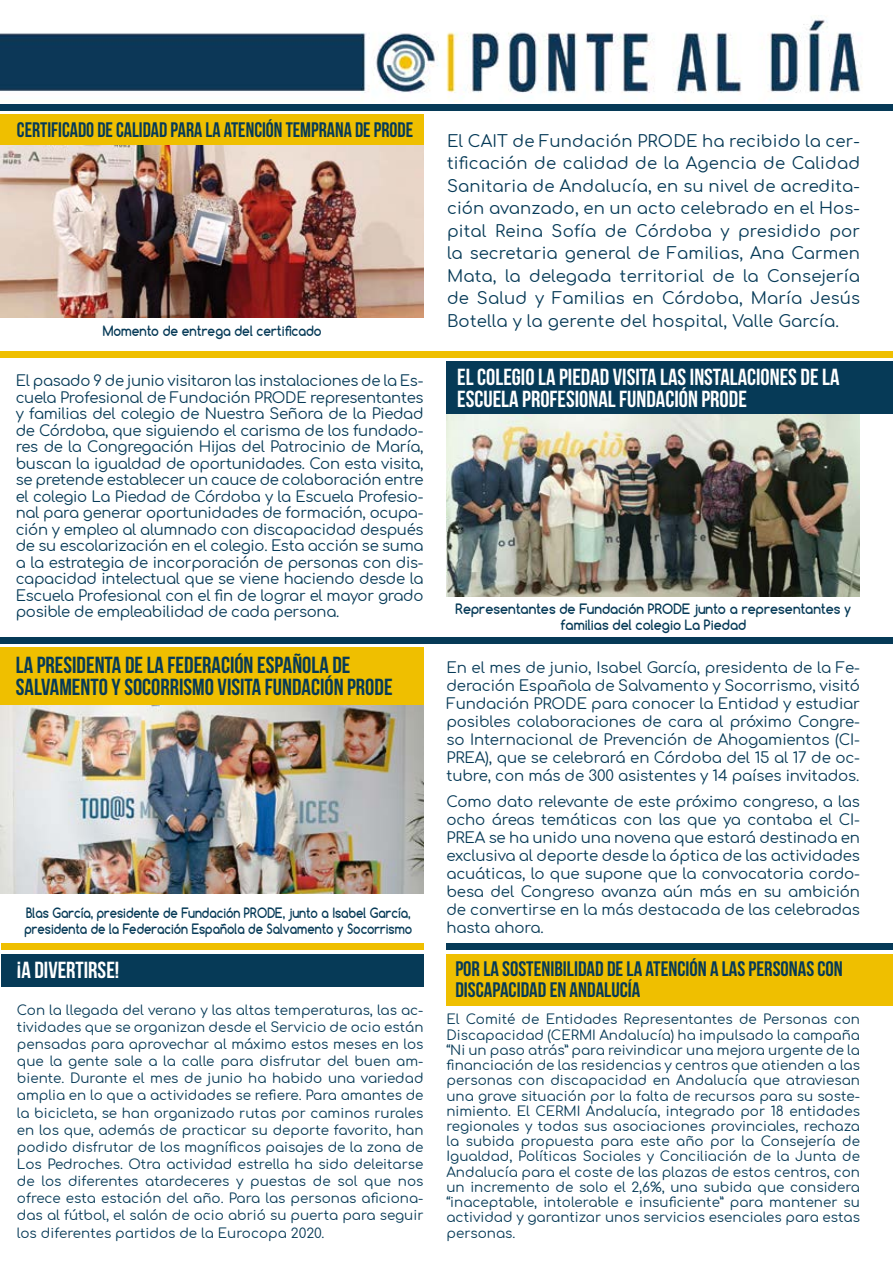
<style>
.page{position:relative;width:893px;height:1263px;background:#fff}
.page>*{position:absolute;margin:0;border:0;box-sizing:border-box;transform-origin:0 0}
.t1{font:23.25px/22.5px "Bebas Neue";color:#fff}
.t2{font:23.25px/22.5px "Bebas Neue";color:#063a57}
.t3{font:21px/21px "Bebas Neue";color:#063a57}
.t4{font:21px "Bebas Neue";color:#063a57;scale:.96 1}
.t5{font:16.5px/22.5px "Comfortaa";letter-spacing:.01em;color:#063a57;text-align:justify}
.t6{font:15px/16.5px "Comfortaa";letter-spacing:-.01em;color:#063a57;text-align:justify}
.t7{font:13.5px/15.3px "Comfortaa";color:#063a57;text-align:justify}
.t8{font:700 13.5px/16.2px "Comfortaa";color:#063a57;scale:.88 1}
.t9{font:700 13.5px/16.2px "Comfortaa";color:#063a57;text-align:center;scale:.96 1}
.t10{font:700 13.5px "Comfortaa";color:#063a57;scale:.92 1}
</style>
<div class="page">
<img style="left:0;top:19px;width:893px;height:987px">
<div style="left:0;top:104px;width:893px;height:6px;background:#063a57"></div>
<div style="left:0;top:114px;width:423px;height:31px;background:#efbf00"></div>
<img style="left:447px;top:414px;width:413px;height:182px">
<img style="left:0;top:145px;width:423px;height:172px">
<div style="left:0;top:351px;width:893px;height:6px;background:#efbf00"></div>
<div style="left:446px;top:361px;width:447px;height:53px;background:#063a57"></div>
<div style="left:0;top:637px;width:893px;height:6px;background:#063a57"></div>
<div style="left:0;top:647px;width:423px;height:58px;background:#efbf00"></div>
<div style="left:1px;top:944px;width:422px;height:6px;background:#efbf00"></div>
<div style="left:1px;top:954px;width:422px;height:32px;background:#063a57"></div>
<div style="left:446px;top:944px;width:447px;height:6px;background:#063a57"></div>
<div style="left:446px;top:954px;width:447px;height:51px;background:#efbf00"></div>
<img style="left:1px;top:705px;width:422px;height:189px">
<h2 class="t4" style="left:17px;top:118px;width:414px">CERTIFICADO DE CALIDAD PARA LA ATENCIÓN TEMPRANA DE PRODE</h2>
<p class="t5" style="left:447px;top:127px;width:415px">El CAIT de Fundación PRODE ha recibido la cer&shy;tificación de calidad de la Agencia de Calidad Sanitaria de Andalucía, en su nivel de acredita&shy;ción avanzado, en un acto celebrado en el Hos&shy;pital Reina Sofía de Córdoba y presidido por la secretaria general de Familias, Ana Carmen Mata, la delegada territorial de la Consejería de Salud y Familias en Córdoba, María Jesús Botella y la gerente del hospital, Valle García.</p>
<h1 class="t1" style="left:457px;top:365px;width:384px">EL COLEGIO LA PIEDAD VISITA LAS INSTALACIONES DE LA<br>ESCUELA PROFESIONAL FUNDACIÓN PRODE</h1>
<p class="t10" style="left:103px;top:322px;width:239px">Momento de entrega del certificado</p>
<p class="t6" style="left:16px;top:371px;width:409px">El pasado 9 de junio visitaron las instalaciones de la Es&shy;cuela Profesional de Fundación PRODE representantes y familias del colegio de Nuestra Señora de la Piedad de Córdoba, que siguiendo el carisma de los fundado&shy;res de la Congregación Hijas del Patrocinio de María, buscan la igualdad de oportunidades. Con esta visita, se pretende establecer un cauce de colaboración entre el colegio La Piedad de Córdoba y la Escuela Profesio&shy;nal para generar oportunidades de formación, ocupa&shy;ción y empleo al alumnado con discapacidad después de su escolarización en el colegio. Esta acción se suma a la estrategia de incorporación de personas con dis&shy;capacidad intelectual que se viene haciendo desde la Escuela Profesional con el fin de lograr el mayor grado posible de empleabilidad de cada persona.</p>
<h1 class="t2" style="left:16px;top:653px;width:378px">LA PRESIDENTA DE LA FEDERACIÓN ESPAÑOLA DE<br>SALVAMENTO Y SOCORRISMO VISITA FUNDACIÓN PRODE</h1>
<p class="t6" style="left:446px;top:656px;width:415px;line-height:18px">En el mes de junio, Isabel García, presidenta de la Fe&shy;deración Española de Salvamento y Socorrismo, visitó Fundación PRODE para conocer la Entidad y estudiar posibles colaboraciones de cara al próximo Congre&shy;so Internacional de Prevención de Ahogamientos (CI-PREA), que se celebrará en Córdoba del 15 al 17 de oc&shy;tubre, con más de 300 asistentes y 14 países invitados.</p>
<p class="t6" style="left:446px;top:791px;width:415px;line-height:18px">Como dato relevante de este próximo congreso, a las ocho áreas temáticas con las que ya contaba el CI-PREA se ha unido una novena que estará destinada en exclusiva al deporte desde la óptica de las actividades acuáticas, lo que supone que la convocatoria cordo&shy;besa del Congreso avanza aún más en su ambición de convertirse en la más destacada de las celebradas hasta ahora.</p>
<h1 class="t1" style="left:17px;top:959px;width:104px">¡A DIVERTIRSE!</h1>
<p class="t7" style="left:17px;top:999px;width:408px;line-height:17.1px">Con la llegada del verano y las altas temperaturas, las ac&shy;tividades que se organizan desde el Servicio de ocio están pensadas para aprovechar al máximo estos meses en los que la gente sale a la calle para disfrutar del buen am&shy;biente. Durante el mes de junio ha habido una variedad amplia en lo que a actividades se refiere. Para amantes de la bicicleta, se han organizado rutas por caminos rurales en los que, además de practicar su deporte favorito, han podido disfrutar de los magníficos paisajes de la zona de Los Pedroches. Otra actividad estrella ha sido deleitarse de los diferentes atardeceres y puestas de sol que nos ofrece esta estación del año. Para las personas aficiona&shy;das al fútbol, el salón de ocio abrió su puerta para seguir los diferentes partidos de la Eurocopa 2020.</p>
<p class="t7" style="left:446px;top:1010px;width:415px">El Comité de Entidades Representantes de Personas con Discapacidad (CERMI Andalucía) ha impulsado la campaña “Ni un paso atrás” para reivindicar una mejora urgente de la financiación de las residencias y centros que atienden a las personas con discapacidad en Andalucía que atraviesan una grave situación por la falta de recursos para su soste&shy;nimiento. El CERMI Andalucía, integrado por 18 entidades regionales y todas sus asociaciones provinciales, rechaza la subida propuesta para este año por la Consejería de Igualdad, Políticas Sociales y Conciliación de la Junta de Andalucía para el coste de las plazas de estos centros, con un incremento de solo el 2,6%, una subida que considera “inaceptable, intolerable e insuficiente” para mantener su actividad y garantizar unos servicios esenciales para estas personas.</p>
<p class="t9" style="left:455px;top:600px;width:414px">Representantes de Fundación PRODE junto a representantes y familias del colegio La Piedad</p>
<p class="t8" style="left:24px;top:905px;width:442px">Blas García, presidente de Fundación PRODE, junto a Isabel García, presidenta de la Federación Española de Salvamento y Socorrismo</p>
<h2 class="t3" style="left:455px;top:957px;width:389px">POR LA SOSTENIBILIDAD DE LA ATENCIÓN A LAS PERSONAS CON<br>DISCAPACIDAD EN ANDALUCÍA</h2>
</div>
